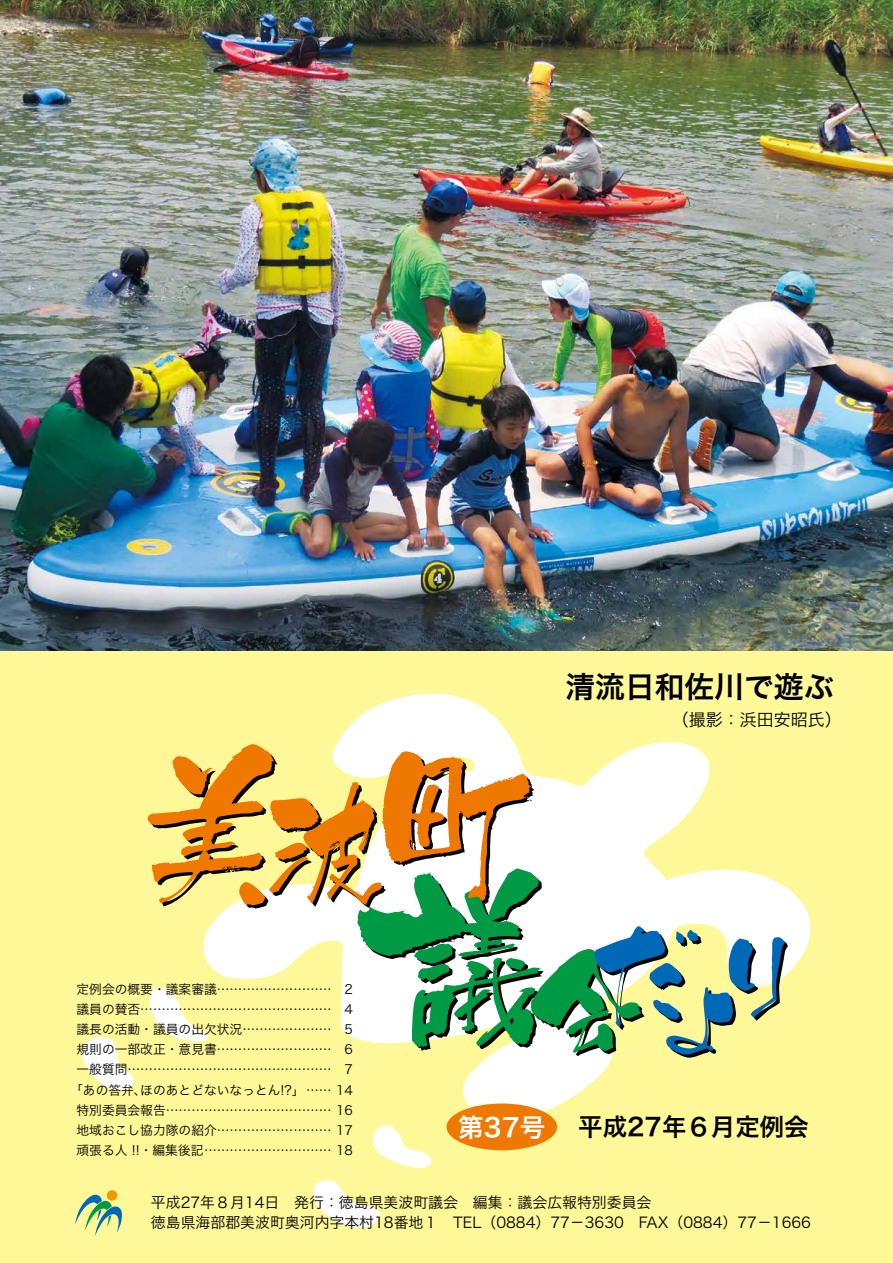
<style>
.page{position:relative;width:893px;height:1263px;background:#fff}
.page>*{position:absolute;margin:0;border:0;box-sizing:border-box;transform-origin:0 0}
.t1{font:29.7px "Hira Kaku Pro W6";color:#000}
.t2{font:25.5px "Hira Kaku Pro W6";color:#fff}
.t3{font:24.45px "Hira Kaku Pro W6";color:#000}
.t4{font:16.95px "Hira Kaku Pro W3";color:#000}
.t5{font:14.85px/20.2px "Hira Kaku Pro W3";color:#000}
.t6{font:12.75px/20.2px "Hira Kaku Pro W3";color:#000}
</style>
<div class="page">
<div style="left:0;top:560px;width:893px;height:703px;background:#fff899"></div>
<svg style="left:337px;top:693px;width:474px;height:453px"></svg>
<svg style="left:372px;top:1122px;width:61px;height:47px"></svg>
<svg style="left:313px;top:1180px;width:68px;height:48px"></svg>
<svg style="left:82px;top:1037px;width:52px;height:54px"></svg>
<svg style="left:147px;top:744px;width:641px;height:314px"></svg>
<img style="left:0;top:0;width:893px;height:651px">
<div style="left:446px;top:1103px;width:111px;height:47px;background:#ee7800;border-radius:50%"></div>
<div style="left:107px;top:1190px;width:10px;height:11px;background:#f39700;border-radius:50%"></div>
<svg style="left:75px;top:1193px;width:47px;height:43px"></svg>
<p class="t6" style="left:77px;top:978px;width:257px">定例会の概要・議案審議...........................</p>
<p class="t6" style="left:345px;top:978px;width:10px">2</p>
<p class="t6" style="left:77px;top:998px;width:257px">議員の賛否.............................................</p>
<p class="t6" style="left:344px;top:998px;width:10px">4</p>
<p class="t6" style="left:77px;top:1018px;width:257px">議長の活動・議員の出欠状況.....................</p>
<p class="t6" style="left:345px;top:1018px;width:10px">5</p>
<p class="t6" style="left:77px;top:1038px;width:257px">規則の一部改正・意見書...........................</p>
<p class="t6" style="left:345px;top:1038px;width:10px">6</p>
<p class="t6" style="left:140px;top:1058px;width:214px;text-indent:-64px">一般質問................................................<br>ほのあとどないなっとん 「? ! ...... 14</p>
<p class="t6" style="left:345px;top:1058px;width:10px">7</p>
<p class="t6" style="left:77px;top:1079px;width:278px;text-indent:-6px">「あの答弁、<br>特別委員会報告....................................... 16地域おこし協力隊の紹介........................... 17頑張る人 !!・編集後記.............................. 18</p>
<h1 class="t1" style="left:566px;top:660px;width:269px">清流日和佐川で遊ぶ</h1>
<h3 class="t4" style="left:672px;top:705px;width:172px">（撮影：浜田安昭氏(</h3>
<h2 class="t2" style="left:458px;top:1104px;width:89px">第37号</h2>
<h3 class="t3" style="left:578px;top:1105px;width:232px">平成27年６月定例会</h3>
<p class="t5" style="left:151px;top:1191px;width:662px">平成27年８月14日　発行：徳島県美波町議会　編集：議会広報特別委員会<br>徳島県海部郡美波町奥河内字本村18番地１　TEL（0884）77－3630　FAX)0884(77－1666</p>
</div>
